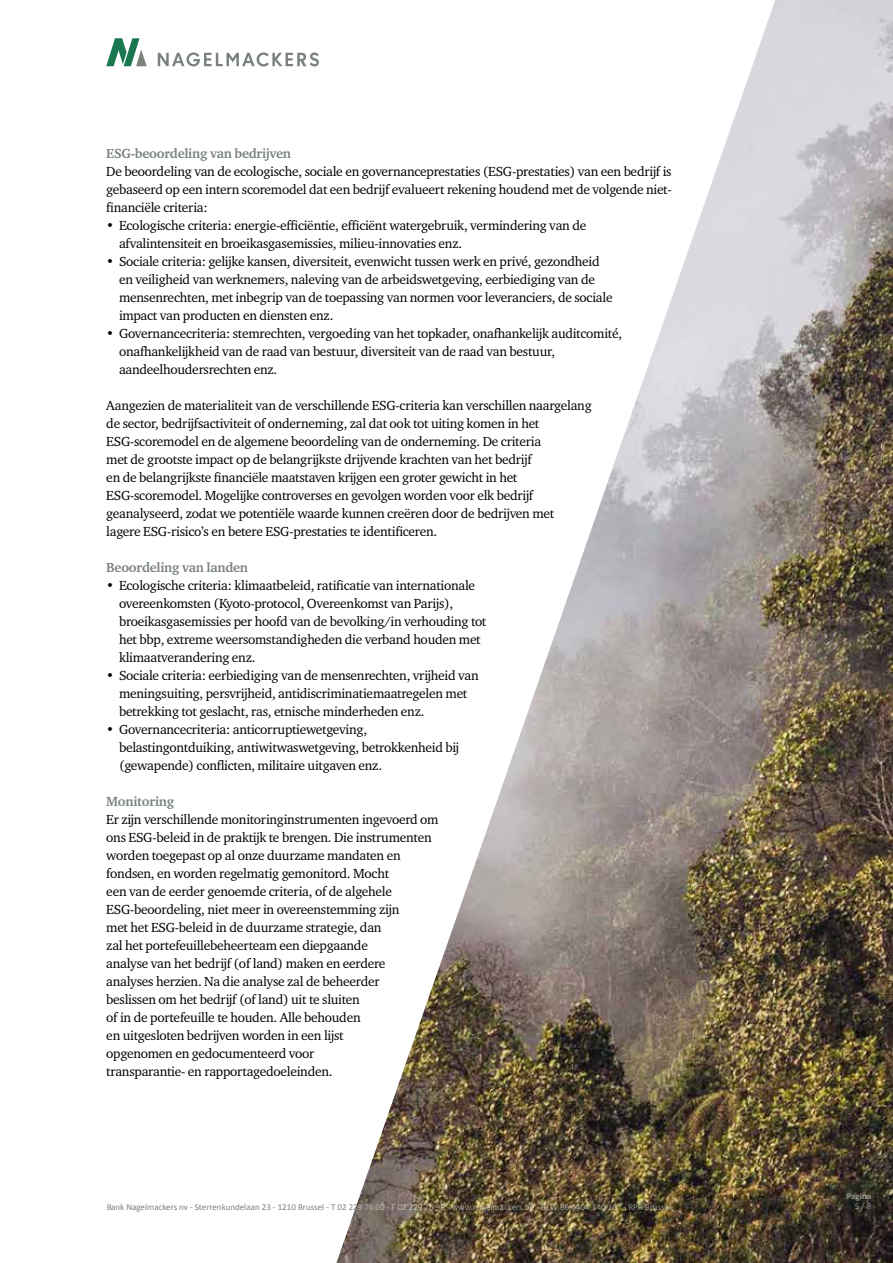
<style>
.page{position:relative;width:893px;height:1263px;background:#fff}
.page>*{position:absolute;margin:0;border:0;box-sizing:border-box;transform-origin:0 0}
.t1{font:13.5px/18px "Charter ITC";letter-spacing:-.02em;color:#000}
.t2{font:700 13.5px "Charter ITC";letter-spacing:-.02em;color:#79837c}
.t3{font:9px "Calibri";color:#79837c}
.t4{font:700 9px "Calibri";color:#79837c}
</style>
<div class="page">
<svg style="left:106px;top:38px;width:41px;height:28px"></svg>
<svg style="left:158px;top:52px;width:161px;height:14px"></svg>
<img style="left:336px;top:0;width:557px;height:1263px">
<p class="t2" style="left:106px;top:145px;width:186px">ESG-beoordeling van bedrijven</p>
<p class="t1" style="left:106px;top:162px;width:567px;text-align:justify">De beoordeling van de ecologische, sociale en governanceprestaties (ESG-prestaties) van een bedrijf is gebaseerd op een intern scoremodel dat een bedrijf evalueert rekening houdend met de volgende niet&shy;financiële criteria:</p>
<p class="t1" style="left:119px;top:216px;width:469px;text-indent:-13px">• Ecologische criteria: energie-efficiëntie, efficiënt watergebruik, vermindering van de afvalintensiteit en broeikasgasemissies, milieu-innovaties enz.</p>
<p class="t1" style="left:119px;top:252px;width:495px;text-indent:-13px">• Sociale criteria: gelijke kansen, diversiteit, evenwicht tussen werk en privé, gezondheid en veiligheid van werknemers, naleving van de arbeidswetgeving, eerbiediging van de mensenrechten, met inbegrip van de toepassing van normen voor leveranciers, de sociale impact van producten en diensten enz.</p>
<p class="t1" style="left:119px;top:324px;width:505px;text-indent:-13px">• Governancecriteria: stemrechten, vergoeding van het topkader, onafhankelijk auditcomité, onafhankelijkheid van de raad van bestuur, diversiteit van de raad van bestuur, aandeelhoudersrechten enz.</p>
<p class="t1" style="left:106px;top:396px;width:487px">Aangezien de materialiteit van de verschillende ESG-criteria kan verschillen naargelang de sector, bedrijfsactiviteit of onderneming, zal dat ook tot uiting komen in het ESG-scoremodel en de algemene beoordeling van de onderneming. De criteria<br>met de grootste impact op de belangrijkste drijvende krachten van het bedrijf<br>en de belangrijkste financiële maatstaven krijgen een groter gewicht in het ESG-scoremodel. Mogelijke controverses en gevolgen worden voor elk bedrijf geanalyseerd, zodat we potentiële waarde kunnen creëren door de bedrijven met lagere ESG-risico’s en betere ESG-prestaties te identificeren.</p>
<p class="t2" style="left:106px;top:559px;width:143px">Beoordeling van landen</p>
<p class="t1" style="left:119px;top:576px;width:369px;text-indent:-13px">• Ecologische criteria: klimaatbeleid, ratificatie van internationale overeenkomsten (Kyoto-protocol, Overeenkomst van Parijs), broeikasgasemissies per hoofd van de bevolking/in verhouding tot het bbp, extreme weersomstandigheden die verband houden met klimaatverandering enz.</p>
<p class="t1" style="left:119px;top:666px;width:361px;text-indent:-13px">• Sociale criteria: eerbiediging van de mensenrechten, vrijheid van meningsuiting, persvrijheid, antidiscriminatiemaatregelen met betrekking tot geslacht, ras, etnische minderheden enz.</p>
<p class="t1" style="left:119px;top:720px;width:342px;text-indent:-13px">• Governancecriteria: anticorruptiewetgeving, belastingontduiking, antiwitwaswetgeving, betrokkenheid bij (gewapende) conflicten, militaire uitgaven enz.</p>
<p class="t2" style="left:106px;top:793px;width:69px">Monitoring</p>
<p class="t1" style="left:106px;top:810px;width:334px">Er zijn verschillende monitoringinstrumenten ingevoerd om ons ESG-beleid in de praktijk te brengen. Die instrumenten worden toegepast op al onze duurzame mandaten en fondsen, en worden regelmatig gemonitord. Mocht<br>een van de eerder genoemde criteria, of de algehele ESG-beoordeling, niet meer in overeenstemming zijn<br>met het ESG-beleid in de duurzame strategie, dan<br>zal het portefeuillebeheerteam een diepgaande<br>analyse van het bedrijf (of land) maken en eerdere<br>analyses herzien. Na die analyse zal de beheerder<br>beslissen om het bedrijf (of land) uit te sluiten<br>of in de portefeuille te houden. Alle behouden<br>en uitgesloten bedrijven worden in een lijst<br>opgenomen en gedocumenteerd voor<br>transparantie- en rapportagedoeleinden.</p>
<p class="t4" style="left:846px;top:1190px;width:26px">Pagina</p>
<p class="t3" style="left:106px;top:1201px;width:566px">Bank Nagelmackers nv - Sterrenkundelaan 23 - 1210 Brussel - T 02 229 76 00 - F 02 229 76 99 - www.nagelmackers.be - BTW BE 0404.140.107 - RPR Brussel</p>
<p class="t3" style="left:855px;top:1200px;width:18px">5 / 8</p>
</div>
